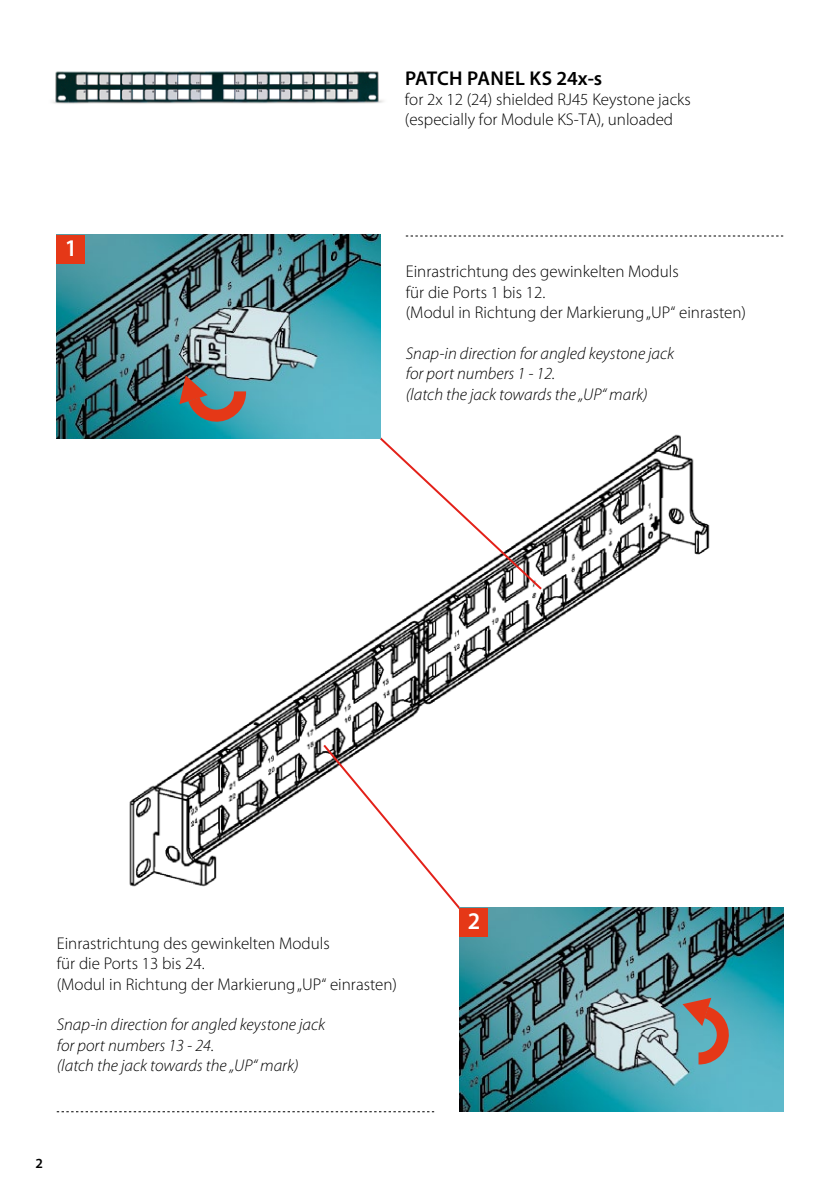
<style>
.page{position:relative;width:840px;height:1191px;background:#fff}
.page>*{position:absolute;margin:0;border:0;box-sizing:border-box;transform-origin:0 0}
.t1{font:600 24px "Myriad Pro";color:#fff}
.t2{font:600 20px "Myriad Pro";letter-spacing:.01em;color:#000}
.t3{font:300 17px/20.4px "Myriad Pro";color:#000}
.t4{font:italic 300 17px/20.4px "Myriad Pro";color:#000}
.t5{font:600 14px "Myriad Pro";color:#000}
</style>
<div class="page">
<img style="left:52px;top:71px;width:332px;height:33px">
<img style="left:115px;top:425px;width:595px;height:462px">
<svg style="left:405px;top:236px;width:377px;height:1px"></svg>
<svg style="left:57px;top:1111px;width:377px;height:1px"></svg>
<svg style="left:321px;top:742px;width:142px;height:167px"></svg>
<svg style="left:377px;top:435px;width:166px;height:156px"></svg>
<img style="left:57px;top:235px;width:323px;height:203px">
<div style="left:57px;top:235px;width:28px;height:28px;background:#e53817"></div>
<svg style="left:179px;top:375px;width:72px;height:59px"></svg>
<img style="left:459px;top:908px;width:323px;height:203px">
<div style="left:459px;top:908px;width:29px;height:28px;background:#e53817"></div>
<svg style="left:682px;top:997px;width:58px;height:73px"></svg>
<h1 class="t1" style="left:65px;top:232px;width:14px">1</h1>
<p class="t2" style="left:405px;top:65px;width:199px">PATCH PANEL KS 24X-S</p>
<p class="t3" style="left:404px;top:89px;width:287px">for 2x 12 (24) shielded RJ45 Keystone jacks (especially for Module KS-TA), unloaded</p>
<p class="t3" style="left:405px;top:261px;width:341px">Einrastrichtung des gewinkelten Moduls<br>für die Ports 1 bis 12.<br>(Modul in Richtung der Markierung „U P“ einrasten)</p>
<p class="t4" style="left:405px;top:343px;width:270px">Snap-in direction for angled keystone jack for port numbers 1 - 12.<br>(latch the jack towards the „UP“ mark)</p>
<p class="t3" style="left:57px;top:932px;width:341px">Einrastrichtung des gewinkelten Moduls<br>für die Ports 13 bis 24.<br>(Modul in Richtung der Markierung „U P“ einrasten)</p>
<p class="t4" style="left:57px;top:1014px;width:270px">Snap-in direction for angled keystone jack for port numbers 13 - 24.<br>(latch the jack towards the „UP“ mark)</p>
<p class="t5" style="left:36px;top:1154px;width:9px">2</p>
<h1 class="t1" style="left:467px;top:905px;width:14px">2</h1>
</div>
